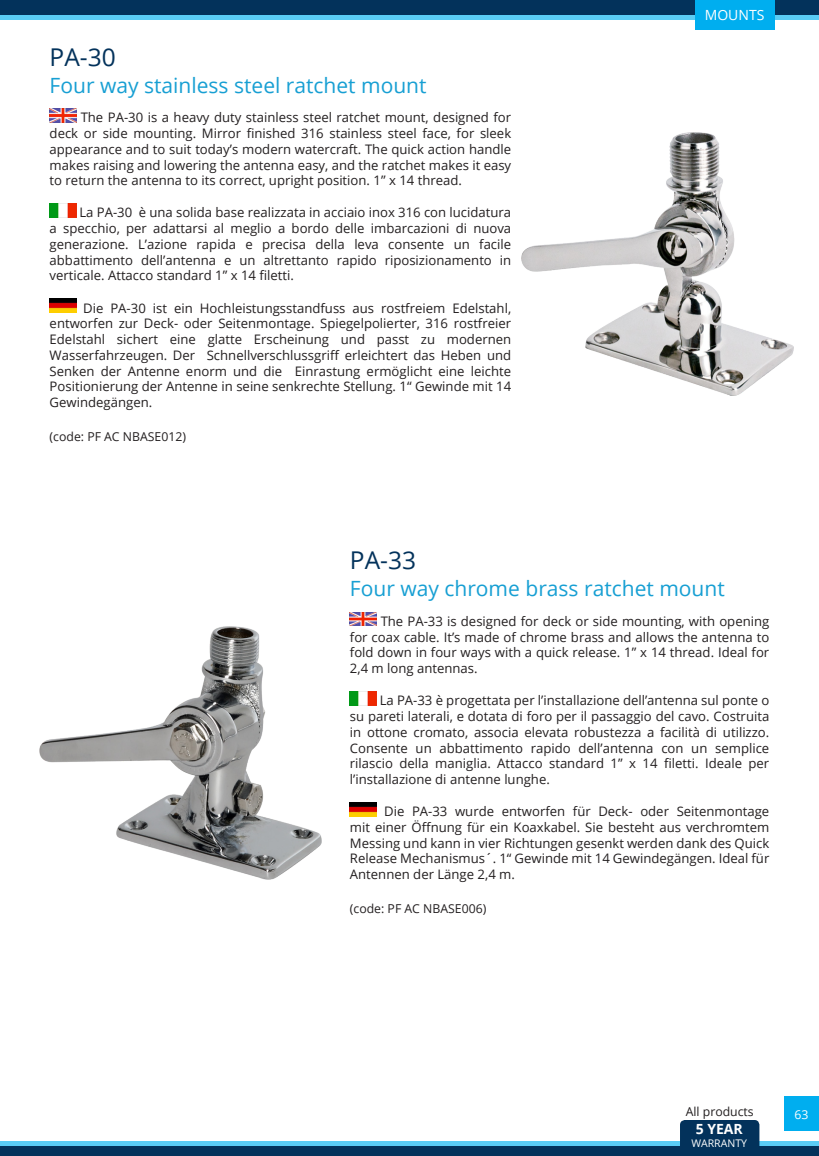
<style>
.page{position:relative;width:819px;height:1156px;background:#fff}
.page>*{position:absolute;margin:0;border:0;box-sizing:border-box;transform-origin:0 0}
.t1{font:24.5px "Open Sans";color:#03325b}
.t2{font:21px "Open Sans";color:#179fd3}
.t3{font:14px "Open Sans";color:#fff}
.t4{font:700 14px "Open Sans";color:#fff}
.t5{font:13.12px/15.8px "Open Sans";color:#231f20;text-align:justify}
.t6{font:12.25px "Open Sans";color:#231f20}
.t7{font:12.25px "Open Sans";color:#fff}
.t8{font:10.5px "Open Sans";color:#fff}
</style>
<div class="page">
<img style="left:50px;top:109px;width:26px;height:13px">
<img style="left:50px;top:204px;width:26px;height:13px">
<img style="left:50px;top:299px;width:26px;height:13px">
<img style="left:521px;top:132px;width:272px;height:263px">
<img style="left:40px;top:626px;width:282px;height:253px">
<img style="left:350px;top:612px;width:26px;height:14px">
<img style="left:350px;top:692px;width:26px;height:13px">
<img style="left:350px;top:802px;width:26px;height:14px">
<div style="left:0;top:0;width:819px;height:20px;background:#5accf5"></div>
<div style="left:0;top:0;width:819px;height:15px;background:#03325b"></div>
<div style="left:0;top:1141px;width:819px;height:15px;background:#5accf5"></div>
<div style="left:0;top:1146px;width:819px;height:10px;background:#03325b"></div>
<div style="left:784px;top:1096px;width:35px;height:35px;background:#00aeef"></div>
<div style="left:694px;top:0;width:80px;height:30px;background:#00aeef"></div>
<div style="left:680px;top:1120px;width:79px;height:31px;background:#03325b;border-radius:5px"></div>
<p class="t1" style="left:50px;top:40px;width:68px">PA-30</p>
<p class="t2" style="left:50px;top:70px;width:378px">Four way stainless steel ratchet mount</p>
<p class="t5" style="left:50px;top:109px;width:463px;text-indent:31px">The PA-30 is a heavy duty stainless steel ratchet mount, designed for deck or side mounting. Mirror finished 316 stainless steel face, for sleek appearance and to suit today’s modern watercraft. The quick action handle makes raising and lowering the antenna easy, and the ratchet makes it easy to return the antenna to its correct, upright position. 1” x 14 thread.</p>
<p class="t5" style="left:50px;top:204px;width:463px;text-indent:30px">La PA-30 è una solida base realizzata in acciaio inox 316 con lucidatura a specchio, per adattarsi al meglio a bordo delle imbarcazioni di nuova generazione. L’azione rapida e precisa della leva consente un facile abbattimento dell’antenna e un altrettanto rapido riposizionamento in verticale. Attacco standard 1” x 14 filetti.</p>
<p class="t5" style="left:50px;top:299px;width:463px;text-indent:34px">Die PA-30 ist ein Hochleistungsstandfuss aus rostfreiem Edelstahl, entworfen zur Deck- oder Seitenmontage. Spiegelpolierter, 316 rostfreier Edelstahl sichert eine glatte Erscheinung und passt zu modernen Wasserfahrzeugen. Der Schnellverschlussgriff erleichtert das Heben und Senken der Antenne enorm und die Einrastung ermöglicht eine leichte Positionierung der Antenne in seine senkrechte Stellung. 1“ Gewinde mit 14<br>Gewindegängen.</p>
<p class="t6" style="left:50px;top:428px;width:138px">(code: PF AC NBASE012)</p>
<p class="t3" style="left:704px;top:6px;width:61px">MOUNTS</p>
<p class="t1" style="left:350px;top:544px;width:68px">PA-33</p>
<p class="t2" style="left:350px;top:574px;width:376px">Four way chrome brass ratchet mount</p>
<p class="t5" style="left:350px;top:613px;width:421px;text-indent:31px">The PA-33 is designed for deck or side mounting, with opening for coax cable. It’s made of chrome brass and allows the antenna to fold down in four ways with a quick release. 1” x 14 thread. Ideal for 2,4 m long antennas.</p>
<p class="t5" style="left:350px;top:692px;width:421px;text-indent:30px">La PA-33 è progettata per l’installazione dell’antenna sul ponte o su pareti laterali, e dotata di foro per il passaggio del cavo. Costruita in ottone cromato, associa elevata robustezza a facilità di utilizzo.<br>Consente un abbattimento rapido dell’antenna con un semplice rilascio della maniglia. Attacco standard 1” x 14 filetti. Ideale per l’installazione di antenne lunghe.</p>
<p class="t5" style="left:350px;top:803px;width:421px;text-indent:34px">Die PA-33 wurde entworfen für Deck- oder Seitenmontage mit einer Öffnung für ein Koaxkabel. Sie besteht aus verchromtem Messing und kann in vier Richtungen gesenkt werden dank des Quick Release Mechanismus´. 1“ Gewinde mit 14 Gewindegängen. Ideal für Antennen der Länge 2,4 m.</p>
<p class="t6" style="left:350px;top:900px;width:138px">(code: PF AC NBASE006)</p>
<p class="t6" style="left:685px;top:1103px;width:70px">All products</p>
<p class="t4" style="left:695px;top:1119px;width:49px">5 YEAR</p>
<p class="t8" style="left:691px;top:1136px;width:57px">WARRANTY</p>
<p class="t7" style="left:794px;top:1106px;width:16px">63</p>
</div>
